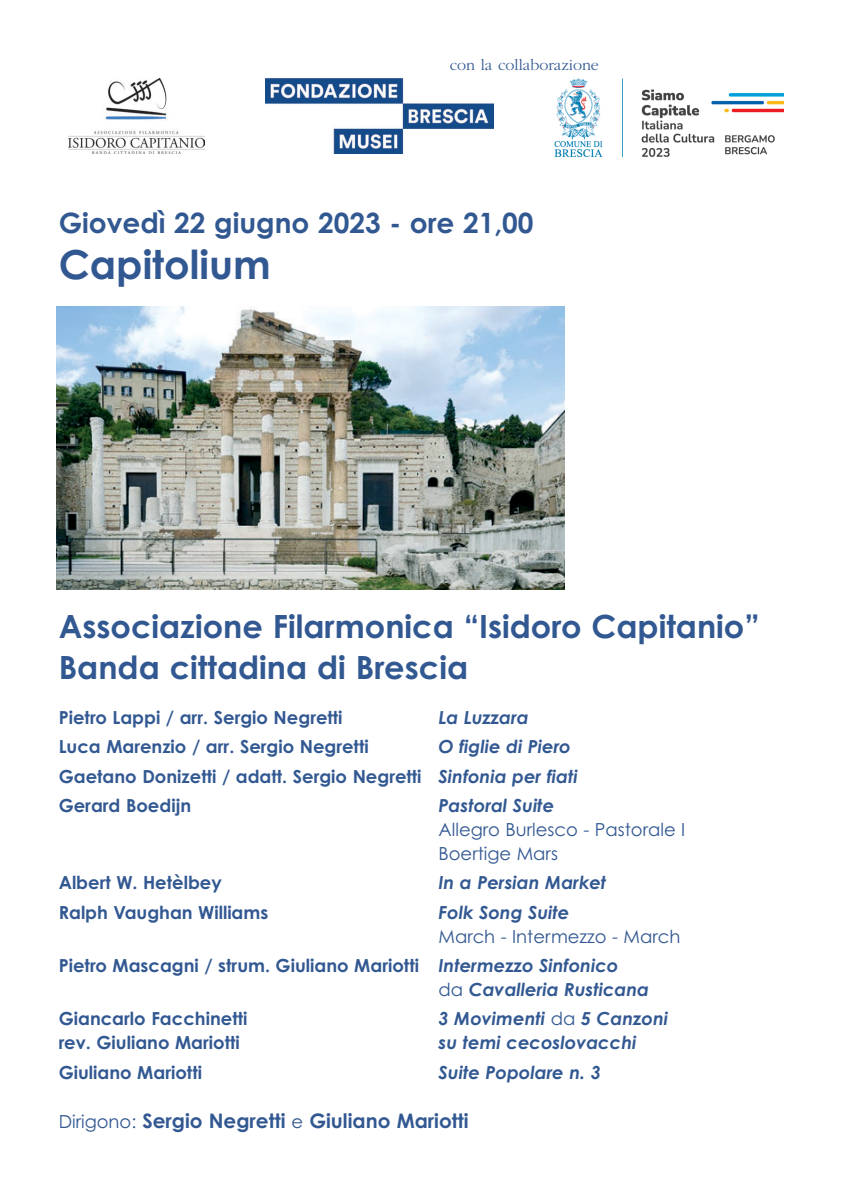
<style>
.page{position:relative;width:842px;height:1190px;background:#fff}
.page>*{position:absolute;margin:0;border:0;box-sizing:border-box;transform-origin:0 0}
.t1{font:700 40px "Century Gothic";color:#325892}
.t2{font:700 32px/40.6px "Century Gothic";color:#325892}
.t3{font:700 28px "Century Gothic";color:#325892}
.t4{font:700 20px "Century Gothic";color:#325892}
.t5{font:700 18px/29.6px "Century Gothic";color:#325892}
.t6{font:italic 700 18px "Century Gothic";color:#325892}
.t7{font:18px/23.8px "Century Gothic";color:#325892}
.t8{font:300 16px "Garamond";color:#325892}
.s1{font-style:italic}
.s2{font-weight:400}
.s3{font-weight:400;font-style:normal}
.s4{font-weight:400;font-size:18px}
</style>
<div class="page">
<img style="left:57px;top:306px;width:507px;height:283px">
<img style="left:68px;top:78px;width:136px;height:76px">
<img style="left:554px;top:78px;width:230px;height:80px">
<img style="left:266px;top:79px;width:227px;height:74px">
<p class="t8" style="left:450px;top:59px;width:151px">con la collaborazione</p>
<h3 class="t3" style="left:59px;top:212px;width:476px">Giovedì 22 giugno 2023 - ore 21,00</h3>
<h1 class="t1" style="left:59px;top:249px;width:214px">Capitolium</h1>
<h2 class="t2" style="left:59px;top:610px;width:703px">Associazione Filarmonica “Isidoro Capitanio”<br>Banda cittadina di Brescia</h2>
<p class="t5" style="left:59px;top:704px;width:285px">Pietro Lappi / arr. Sergio Negretti</p>
<p class="t6" style="left:439px;top:710px;width:92px">La Luzzara</p>
<p class="t5" style="left:59px;top:734px;width:312px">Luca Marenzio / arr. Sergio Negretti</p>
<p class="t5" style="left:59px;top:734px;width:521px;text-indent:380px"><span class="s1">O figlie di Piero<br></span>Gaetano Donizetti / adatt. Sergio Negretti <span class="s1">Sinfonia per fiati<br></span>Gerard Boedijn</p>
<p class="t6" style="left:439px;top:799px;width:117px">Pastoral Suite</p>
<p class="t7" style="left:439px;top:819px;width:248px">Allegro Burlesco - Pastorale I<br>Boertige Mars</p>
<p class="t5" style="left:59px;top:870px;width:165px">Albert W. Hetèlbey</p>
<p class="t6" style="left:439px;top:876px;width:169px">In a Persian Market</p>
<p class="t5" style="left:59px;top:899px;width:211px">Ralph Vaughan Williams</p>
<p class="t6" style="left:439px;top:906px;width:132px">Folk Song Suite</p>
<p class="t5" style="left:59px;top:923px;width:623px;text-indent:380px"><span class="s2">March - Intermezzo - March<br></span>Pietro Mascagni / strum. Giuliano Mariotti <span class="s1">Intermezzo Sinfonico</span></p>
<p class="t6" style="left:439px;top:983px;width:212px"><span class="s3">da</span> Cavalleria Rusticana</p>
<p class="t5" style="left:59px;top:1006px;width:190px">Giancarlo Facchinetti</p>
<p class="t6" style="left:439px;top:1012px;width:231px">3 Movimenti <span class="s3">da</span> 5 Canzoni</p>
<p class="t5" style="left:59px;top:1030px;width:183px">rev. Giuliano Mariotti</p>
<p class="t6" style="left:439px;top:1036px;width:199px">su temi cecoslovacchi</p>
<p class="t5" style="left:59px;top:1059px;width:145px">Giuliano Mariotti</p>
<p class="t6" style="left:439px;top:1065px;width:164px">Suite Popolare n. 3</p>
<p class="t4" style="left:59px;top:1113px;width:412px"><span class="s4">Dirigono:</span> Sergio Negretti <span class="s4">e</span> Giuliano Mariotti</p>
</div>
